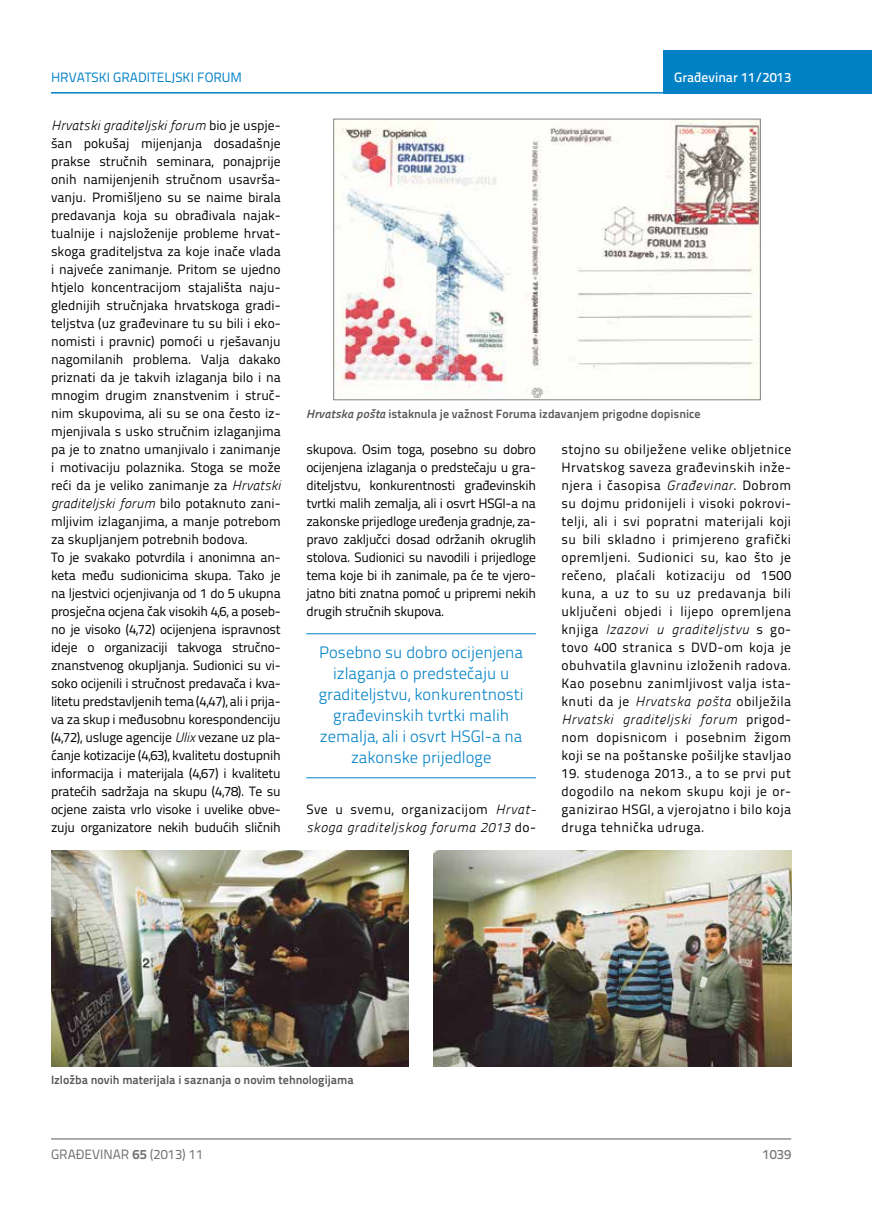
<style>
.page{position:relative;width:872px;height:1212px;background:#fff}
.page>*{position:absolute;margin:0;border:0;box-sizing:border-box;transform-origin:0 0}
.t1{font:300 16.5px/21px "Titillium Text 22 L";color:#0081c6;text-align:center}
.t2{font:13.5px/18px "Titillium Text 22 L";color:#000;text-align:justify}
.t3{font:italic 13.5px "Panefresco 250 wt";letter-spacing:.03em;color:#000}
.t4{font:13.5px/18px "Titillium Text 22 L";letter-spacing:.03em;color:#000}
.t5{font:italic 13.5px "Panefresco 250 wt";color:#000}
.t6{font:13.5px "Titillium Text 22 L";color:#0081c6}
.t7{font:13.5px "Titillium Text 22 L";color:#6d6e71}
.t8{font:500 13.5px "Titillium Text 22 L";color:#fff}
.t9{font:500 13.5px "Titillium Text 22 L";color:#797a7d}
.t10{font:700 12px "Titillium Text 22 L";color:#58595b}
.s1{font-family:"Titillium Text 22 L";font-style:normal}
.s2{font-family:"Panefresco 250 wt";font-style:italic}
.s3{font-family:"Panefresco 800 wt";font-weight:400;font-style:italic}
.s4{font-weight:700}
</style>
<div class="page">
<hr style="left:51px;top:1139px;width:740px;height:1px;background:#58595b">
<div style="left:663px;top:50px;width:209px;height:44px;background:#0081c6"></div>
<hr style="left:51px;top:92px;width:821px;height:2px;background:#0081c6">
<hr style="left:306px;top:633px;width:230px;height:1px;background:#0081c6">
<hr style="left:306px;top:777px;width:230px;height:1px;background:#0081c6">
<img style="left:335px;top:121px;width:423px;height:277px">
<div style="left:333px;top:119px;width:427px;height:281px;border:1px solid #808285"></div>
<img style="left:51px;top:850px;width:357px;height:216px">
<img style="left:434px;top:850px;width:357px;height:216px">
<p class="t6" style="left:51px;top:68px;width:192px">HRVATSKI GRADITELJSKI FORUM</p>
<p class="t8" style="left:674px;top:67px;width:118px">Građevinar 11/2013</p>
<p class="t5" style="left:51px;top:115px;width:231px">Hrvatski graditeljski forum <span class="s1">bio je uspje-</span></p>
<p class="t2" style="left:51px;top:133px;width:231px;text-align:left">šan pokušaj mijenjanja dosadašnje prakse stručnih seminara, ponajprije onih namijenjenih stručnom usavrša&shy;vanju. Promišljeno su se naime birala predavanja koja su obrađivala najak&shy;tualnije i najsloženije probleme hrvat&shy;skoga graditeljstva za koje inače vlada i najveće zanimanje. Pritom se ujedno htjelo koncentracijom stajališta naju&shy;glednijih stručnjaka hrvatskoga gradi&shy;teljstva (uz građevinare tu su bili i eko&shy;nomisti i pravnic) pomoći u rješavanju nagomilanih problema. Valja dakako priznati da je takvih izlaganja bilo i na mnogim drugim znanstvenim i struč&shy;nim skupovima, ali su se ona često iz&shy;mjenjivala s usko stručnim izlaganjima pa je to znatno umanjivalo i zanimanje i motivaciju polaznika. Stoga se može reći da je veliko zanimanje za <span class="s2">Hrvatski graditeljski forum</span> bilo potaknuto zani&shy;mljivim izlaganjima, a manje potrebom za skupljanjem potrebnih bodova.<br>To je svakako potvrdila i anonimna an&shy;keta među sudionicima skupa. Tako je na ljestvici ocjenjivanja od 1 do 5 ukupna prosječna ocjena čak visokih 4,6, a poseb&shy;no je visoko (4,72) ocijenjena ispravnost ideje o organizaciji takvoga stručno&shy;znanstvenog okupljanja. Sudionici su vi&shy;soko ocijenili i stručnost predavača i kva&shy;litetu predstavljenih tema (4,47), ali i prija&shy;va za skup i međusobnu korespondenciju (4,72), usluge agencije <span class="s2">Ulix</span> vezane uz pla&shy;ćanje kotizacije (4,63), kvalitetu dostupnih informacija i materijala (4,67) i kvalitetu pratećih sadržaja na skupu (4,78). Te su ocjene zaista vrlo visoke i uvelike obve&shy;zuju organizatore nekih budućih sličnih</p>
<p class="t10" style="left:306px;top:404px;width:396px"><span class="s3">Hrvatska pošta</span> istaknula je važnost Foruma izdavanjem prigodne dopisnice</p>
<p class="t2" style="left:561px;top:439px;width:231px">stojno su obilježene velike obljetnice Hrvatskog saveza građevinskih inže&shy;njera i časopisa <span class="s2">Građevinar</span>. Dobrom su dojmu pridonijeli i visoki pokrovi&shy;telji, ali i svi popratni materijali koji su bili skladno i primjereno grafički opremljeni. Sudionici su, kao što je rečeno, plaćali kotizaciju od 1500 kuna, a uz to su uz predavanja bili uključeni objedi i lijepo opremljena</p>
<p class="t3" style="left:561px;top:619px;width:231px"><span class="s1">knjiga</span> Izazovi u graditeljstvu <span class="s1">s go-</span></p>
<p class="t2" style="left:561px;top:637px;width:231px">tovo 400 stranica s DVD-om koja je obuhvatila glavninu izloženih radova.<br>Kao posebnu zanimljivost valja ista&shy;knuti da je <span class="s2">Hrvatska pošta</span> obilježila</p>
<p class="t3" style="left:561px;top:709px;width:231px">Hrvatski graditeljski forum <span class="s1">prigod-</span></p>
<p class="t4" style="left:561px;top:727px;width:231px">nom dopisnicom i posebnim žigom koji se na poštanske pošiljke stavljao</p>
<p class="t2" style="left:561px;top:763px;width:231px">19. studenoga 2013., a to se prvi put dogodilo na nekom skupu koji je or&shy;ganizirao HSGI, a vjerojatno i bilo koja druga tehnička udruga.</p>
<p class="t2" style="left:306px;top:439px;width:231px">skupova. Osim toga, posebno su dobro ocijenjena izlaganja o predstečaju u gra&shy;diteljstvu, konkurentnosti građevinskih tvrtki malih zemalja, ali i osvrt HSGI-a na zakonske prijedloge uređenja gradnje, za&shy;pravo zaključci dosad održanih okruglih stolova. Sudionici su navodili i prijedloge tema koje bi ih zanimale, pa će te vjero&shy;jatno biti znatna pomoć u pripremi nekih drugih stručnih skupova.</p>
<p class="t1" style="left:319px;top:641px;width:206px">Posebno su dobro ocijenjena izlaganja o predstečaju u graditeljstvu, konkurentnosti građevinskih tvrtki malih zemalja, ali i osvrt HSGI-a na zakonske prijedloge</p>
<p class="t4" style="left:306px;top:800px;width:231px">Sve u svemu, organizacijom <span class="s2">Hrvat-</span></p>
<p class="t3" style="left:306px;top:817px;width:231px">skoga graditeljskog foruma 2013 <span class="s1">do-</span></p>
<p class="t10" style="left:51px;top:1071px;width:304px">Izložba novih materijala i saznanja o novim tehnologijama</p>
<p class="t7" style="left:51px;top:1144px;width:154px">GRAĐEVINAR <span class="s4">65</span> (2013) 11</p>
<p class="t9" style="left:762px;top:1144px;width:30px">1039</p>
</div>
